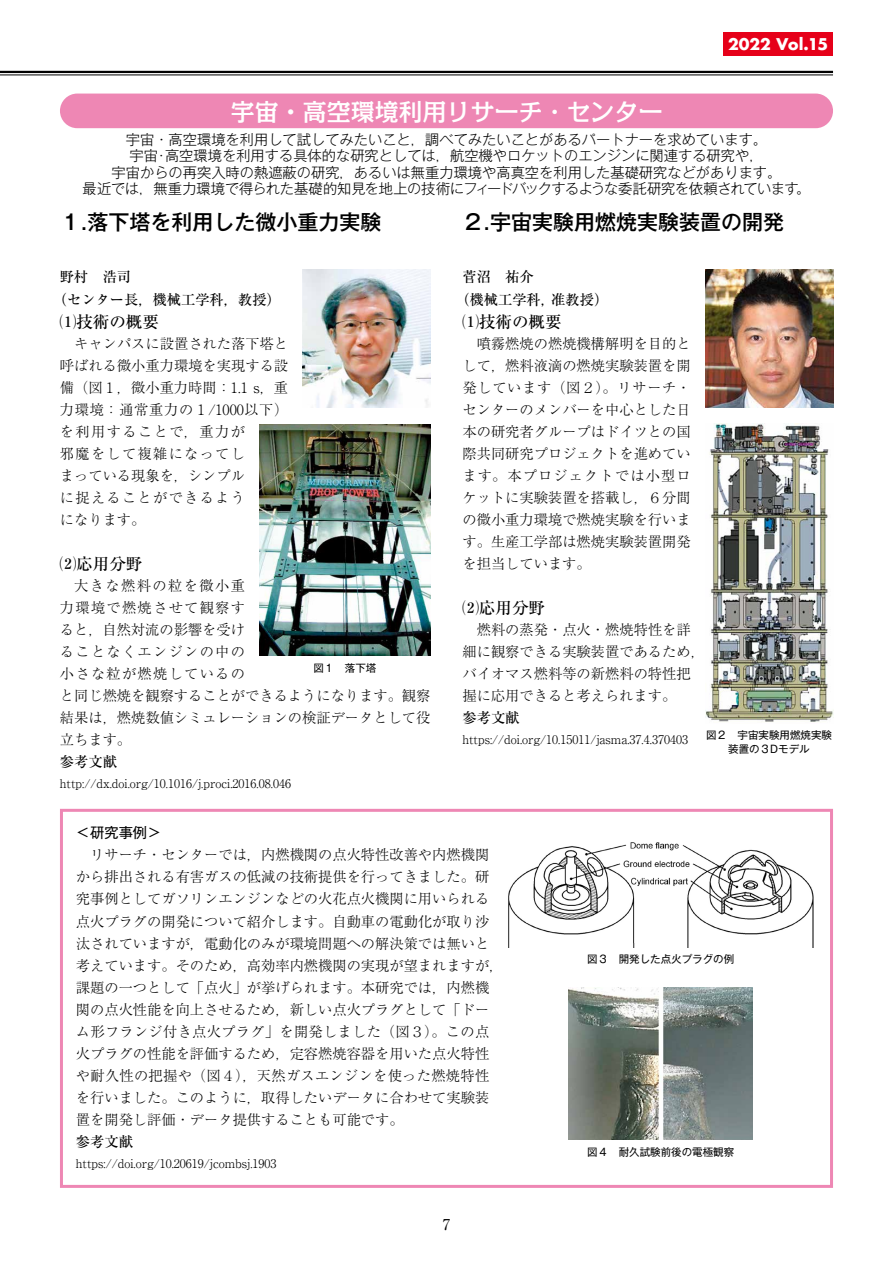
<style>
.page{position:relative;width:893px;height:1263px;background:#fff}
.page>*{position:absolute;margin:0;border:0;box-sizing:border-box;transform-origin:0 0}
.t1{font:500 24px "Kakumin Pro";color:#fff}
.t2{font:500 21px "Gothic MB101 Pr 5";color:#000}
.t3{font:500 16.5px "Ryumin Pr 5";color:#000}
.t4{font:700 15.75px "Futura";color:#fff}
.t5{font:15px "Ryumin Pr 5";color:#000}
.t6{font:300 14.25px/22px "Ryumin Pr 5";color:#000}
.t7{font:300 14.25px/16.5px "Gothic MB101 Pr 5";color:#000;text-align:center}
.t8{font:500 14.25px/22px "Ryumin Pr 5";color:#000}
.t9{font:14.25px "Gothic MB101 Pr 5";color:#000}
.t10{font:300 12px "Ryumin Pr 5";color:#000}
.t11{font:10.5px/13.5px "Gothic MB101 Pr 5";color:#000;text-align:center}
</style>
<div class="page">
<div style="left:60px;top:809px;width:773px;height:379px;border:3px solid #ee87b4"></div>
<div style="left:60px;top:94px;width:773px;height:34px;background:#ee87b4;border-radius:17px"></div>
<img style="left:705px;top:423px;width:128px;height:299px">
<img style="left:259px;top:425px;width:171px;height:230px">
<img style="left:302px;top:269px;width:128px;height:139px">
<img style="left:705px;top:269px;width:128px;height:139px">
<img style="left:508px;top:842px;width:306px;height:105px">
<img style="left:569px;top:987px;width:184px;height:153px">
<hr style="left:0;top:71px;width:833px;height:2px;background:#000">
<hr style="left:0;top:75px;width:833px;height:1px;background:#000">
<div style="left:723px;top:32px;width:110px;height:24px;background:#e60019"></div>
<p class="t4" style="left:728px;top:33px;width:102px">2022 Vol.15</p>
<h1 class="t1" style="left:231px;top:93px;width:433px">宇宙・高空環境利用リサーチ･センター</h1>
<p class="t7" style="left:83px;top:130px;width:729px">宇宙・高空環境を利用して試してみたいこと，調べてみたいことがあるパートナーを求めています。<br>宇宙･高空環境を利用する具体的な研究としては，航空機やロケットのエンジンに関連する研究や，<br>宇宙からの再突入時の熱遮蔽の研究，あるいは無重力環境や高真空を利用した基礎研究などがあります。<br>最近では，無重力環境で得られた基礎的知見を地上の技術にフィードバックするような委託研究を依頼されています。</p>
<h2 class="t2" style="left:462px;top:204px;width:323px">２.宇宙実験用燃焼実験装置の開発</h2>
<p class="t8" style="left:455px;top:265px;width:154px;text-indent:7px">菅沼　祐介<br>（機械工学科，准教授）</p>
<p class="t3" style="left:462px;top:308px;width:100px">⑴技術の概要</p>
<p class="t6" style="left:462px;top:331px;width:230px;text-align:justify;text-indent:14px">噴霧燃焼の燃焼機構解明を目的として，燃料液滴の燃焼実験装置を開発しています（図2）。リサーチ・センターのメンバーを中心とした日本の研究者グループはドイツとの国際共同研究プロジェクトを進めています。本プロジェクトでは小型ロケットに実験装置を搭載し，6 分間の微小重力環境で燃焼実験を行います。生産工学部は燃焼実験装置開発を担当しています。</p>
<p class="t3" style="left:462px;top:595px;width:84px">⑵応用分野</p>
<p class="t6" style="left:462px;top:618px;width:244px;text-indent:14px">燃料の蒸発・点火・燃焼特性を詳細に観察できる実験装置であるため，バイオマス燃料等の新燃料の特性把握に応用できると考えられます。</p>
<p class="t8" style="left:462px;top:706px;width:58px">参考文献</p>
<p class="t10" style="left:462px;top:730px;width:227px">https://doi.org/10.15011/jasma.37.4.370403</p>
<h2 class="t2" style="left:60px;top:204px;width:323px">１.落下塔を利用した微小重力実験</h2>
<p class="t8" style="left:53px;top:265px;width:230px;text-indent:7px">野村　浩司<br>（センター長，機械工学科，教授）</p>
<p class="t3" style="left:60px;top:308px;width:101px">⑴技術の概要</p>
<p class="t6" style="left:60px;top:331px;width:230px;text-indent:14px">キャンパスに設置された落下塔と呼ばれる微小重力環境を実現する設備（図1 ，微小重力時間：1.1 s，重力環境：通常重力の1 /1000以下）を利用することで，重力が<br>邪魔をして複雑になってし<br>まっている現象を，シンプル<br>に捉えることができるよう<br>になります。</p>
<p class="t3" style="left:60px;top:551px;width:84px">⑵応用分野</p>
<p class="t6" style="left:60px;top:573px;width:372px;text-indent:14px">大きな燃料の粒を微小重<br>力環境で燃焼させて観察す<br>ると，自然対流の影響を受け<br>ることなくエンジンの中の<br>小さな粒が燃焼しているの<br>と同じ燃焼を観察することができるようになります。観察結果は，燃焼数値シミュレーションの検証データとして役立ちます。</p>
<p class="t8" style="left:60px;top:750px;width:59px">参考文献</p>
<p class="t10" style="left:60px;top:774px;width:233px">http://dx.doi.org/10.1016/j.proci.2016.08.046</p>
<p class="t9" style="left:76px;top:821px;width:87px">＜研究事例＞</p>
<p class="t6" style="left:76px;top:843px;width:429px">　リサーチ・センターでは，内燃機関の点火特性改善や内燃機関から排出される有害ガスの低減の技術提供を行ってきました。研究事例としてガソリンエンジンなどの火花点火機関に用いられる点火プラグの開発について紹介します。自動車の電動化が取り沙汰されていますが，電動化のみが環境問題への解決策では無いと考えています。そのため，高効率内燃機関の実現が望まれますが，課題の一つとして「点火」が挙げられます。本研究では，内燃機関の点火性能を向上させるため，新しい点火プラグとして「ドーム形フランジ付き点火プラグ」を開発しました（図3）。この点火プラグの性能を評価するため，定容燃焼容器を用いた点火特性や耐久性の把握や（図4），天然ガスエンジンを使った燃焼特性を行いました。このように，取得したいデータに合わせて実験装置を開発し評価・データ提供することも可能です。</p>
<p class="t8" style="left:76px;top:1129px;width:59px">参考文献</p>
<p class="t10" style="left:76px;top:1154px;width:202px">https://doi.org/10.20619/jcombsj.1903</p>
<p class="t11" style="left:313px;top:660px;width:64px">図１　落下塔</p>
<p class="t11" style="left:706px;top:728px;width:128px">図２　宇宙実験用燃焼実験装置の３Dモデル</p>
<p class="t11" style="left:587px;top:951px;width:148px">図３　開発した点火プラグの例</p>
<p class="t11" style="left:587px;top:1144px;width:148px">図４　耐久試験前後の電極観察</p>
<p class="t5" style="left:443px;top:1213px;width:9px">7</p>
</div>
